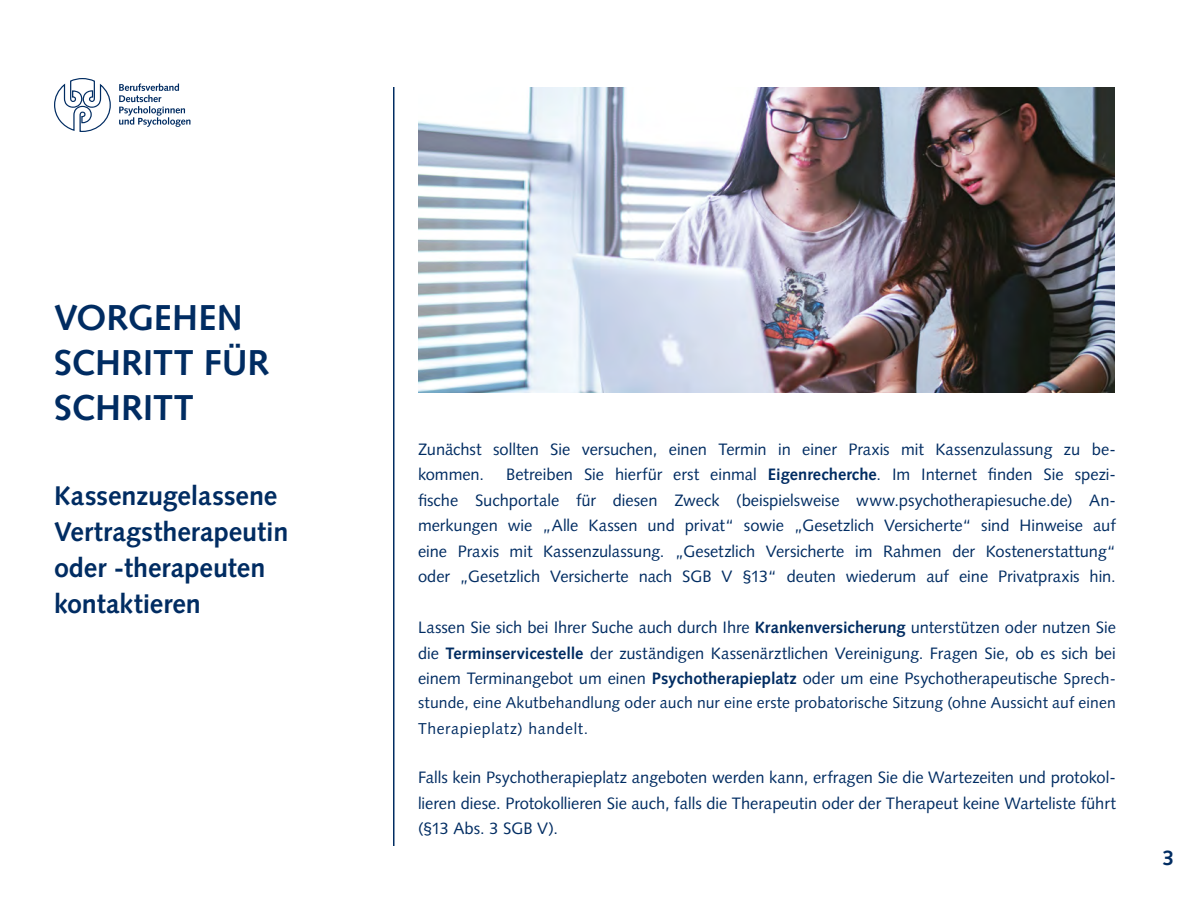
<style>
.page{position:relative;width:1200px;height:900px;background:#fff}
.page>*{position:absolute;margin:0;border:0;box-sizing:border-box;transform-origin:0 0}
.Fließtext{font:700 36px/45px "Syntax LT Std";color:#002c62}
.Fließtext-2{font:700 27px/36px "Syntax LT Std";color:#002c62}
.t1{font:700 21px "Syntax LT Std";color:#002c62}
.Fließtext-3{font:16.5px/25.5px "Syntax LT Std";letter-spacing:-.005em;color:#002c62;text-align:justify}
.Fließtext-4{font:15.75px/25.5px "Syntax LT Std";letter-spacing:.01em;color:#002c62}
.s1{font-weight:700}
.s2{font-size:15.75px}
</style>
<div class="page">
<img style="left:418px;top:87px;width:696px;height:306px">
<svg style="left:119px;top:83px;width:72px;height:44px"></svg>
<svg style="left:54px;top:78px;width:57px;height:54px"></svg>
<hr style="left:393px;top:87px;width:1px;height:759px;background:#002c62">
<p class="Fließtext" style="left:54px;top:295px;width:217px">VORGEHEN<br>SCHRITT FÜR<br>SCHRITT</p>
<p class="Fließtext-2" style="left:54px;top:478px;width:236px">Kassenzugelassene<br>Vertragstherapeutin oder -therapeuten kontaktieren</p>
<p class="Fließtext-3" style="left:418px;top:436px;width:699px">Zunächst sollten Sie versuchen, einen Termin in einer Praxis mit Kassenzulassung zu be&shy;kommen.</p>
<p class="Fließtext-3" style="left:418px;top:462px;width:699px;text-indent:88px">Betreiben Sie hierfür erst einmal <span class="s1">Eigenrecherche</span>. Im Internet finden Sie spezi&shy;fische Suchportale für diesen Zweck (beispielsweise www.psychotherapiesuche.de) An&shy;merkungen wie „Alle Kassen und privat“ sowie „Gesetzlich Versicherte“ sind Hinweise auf eine Praxis mit Kassenzulassung. „Gesetzlich Versicherte im Rahmen der Kostenerstattung“ oder „Gesetzlich Versicherte nach SGB V §13“ deuten wiederum auf eine Privatpraxis hin.</p>
<p class="Fließtext-3" style="left:418px;top:615px;width:700px">Lassen Sie sich bei Ihrer Suche auch durch Ihre <span class="s1">Krankenversicherung</span> unterstützen oder nutzen Sie die <span class="s1">Terminservicestelle</span> der zuständigen Kassenärztlichen Vereinigung. Fragen Sie, ob es sich bei einem Terminangebot um einen <span class="s1">Psychotherapieplatz</span> oder um eine Psychotherapeutische <span class="s2">Sprech-</span></p>
<p class="Fließtext-4" style="left:418px;top:690px;width:699px">stunde, eine Akutbehandlung oder auch nur eine erste probatorische Sitzung (ohne Aussicht auf einen<br>Therapieplatz) handelt.</p>
<p class="Fließtext-3" style="left:418px;top:765px;width:699px">Falls kein Psychotherapieplatz angeboten werden kann, erfragen Sie die Wartezeiten und protokol&shy;lieren diese. Protokollieren Sie auch, falls die Therapeutin oder der Therapeut keine Warteliste führt (§13 Abs. 3 SGB V).</p>
<p class="t1" style="left:1162px;top:845px;width:13px">3</p>
</div>
